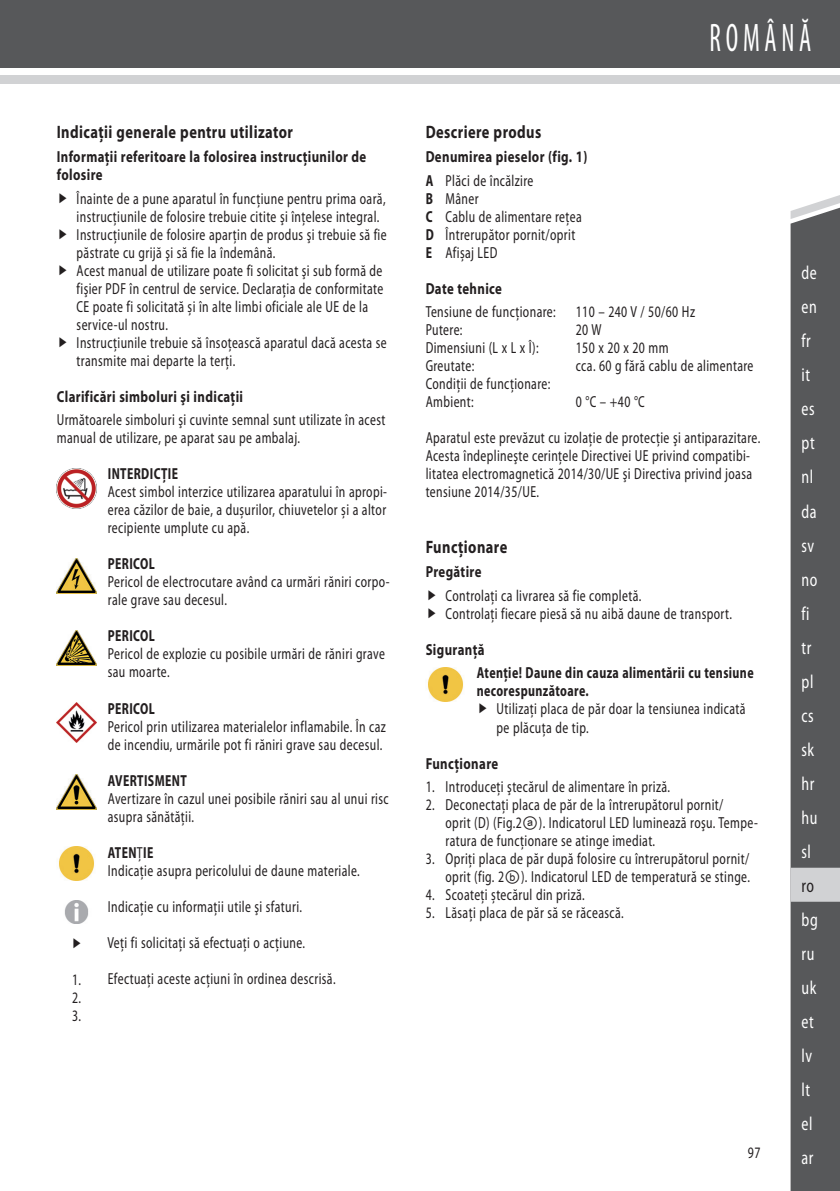
<style>
.page{position:relative;width:840px;height:1191px;background:#fff}
.page>*{position:absolute;margin:0;border:0;box-sizing:border-box;transform-origin:0 0}
.t1{font:condensed 40px "Myriad Pro";letter-spacing:.17em;color:#fff;scale:.7 1}
.t2{font:semi-condensed 19px/34px "Myriad Pro";letter-spacing:.03em;color:#fff;scale:.8 1}
.t3{font:semi-condensed 19px "Myriad Pro";color:#231f20;scale:.8 1}
.t4{font:700 18px "Myriad Pro";letter-spacing:.03em;color:#231f20;scale:.8 1}
.t5{font:semi-condensed 16px/18px "Myriad Pro";letter-spacing:.03em;color:#231f20;scale:.8 1}
.t6{font:700 16px/23.6px "Myriad Pro";letter-spacing:.03em;color:#231f20;scale:.8 1}
.t7{font:700 semi-condensed 16px/18px "Myriad Pro";letter-spacing:.03em;color:#231f20;scale:.8 1}
.s1{font-weight:700}
.s2{font-stretch:semi-condensed}
.s3{font-weight:400;font-stretch:semi-condensed}
.s4{font-family:"Arial Unicode MS";font-stretch:normal}
</style>
<div class="page">
<div style="left:0;top:0;width:839px;height:67px;background:#57585a"></div>
<div style="left:0;top:75px;width:839px;height:9px;background:#d1d2d4"></div>
<div style="left:790px;top:219px;width:49px;height:972px;background:#57585a"></div>
<svg style="left:790px;top:195px;width:49px;height:24px"></svg>
<div style="left:790px;top:867px;width:49px;height:34px;background:#d1d2d4"></div>
<img style="left:428px;top:667px;width:35px;height:34px">
<img style="left:57px;top:468px;width:40px;height:40px">
<img style="left:57px;top:558px;width:39px;height:35px">
<img style="left:57px;top:630px;width:39px;height:35px">
<img style="left:57px;top:702px;width:39px;height:40px">
<img style="left:57px;top:774px;width:39px;height:35px">
<img style="left:59px;top:846px;width:35px;height:35px">
<img style="left:64px;top:900px;width:25px;height:23px">
<p class="t4" style="left:57px;top:122px;width:297px">Indicaţii generale pentru utilizator</p>
<p class="t6" style="left:57px;top:148px;width:388px;line-height:18px">Informaţii referitoare la folosirea instrucţiunilor de folosire</p>
<p class="t5" style="left:77px;top:190px;width:389px">Înainte de a pune aparatul în funcţiune pentru prima oară, instrucţiunile de folosire trebuie citite şi înţelese integral.<br>Instrucţiunile de folosire aparţin de produs şi trebuie să fie păstrate cu grijă şi să fie la îndemână.<br>Acest manual de utilizare poate fi solicitat şi sub formă de fişier PDF în centrul de service. Declarația de conformitate CE poate fi solicitată și în alte limbi oficiale ale UE de la service-ul nostru.<br>Instrucţiunile trebuie să însoţească aparatul dacă acesta se transmite mai departe la terţi.</p>
<p class="t6" style="left:57px;top:385px;width:234px">Clarificări simboluri şi indicaţii</p>
<p class="t5" style="left:57px;top:411px;width:412px">Următoarele simboluri şi cuvinte semnal sunt utilizate în acest manual de utilizare, pe aparat sau pe ambalaj.</p>
<p class="t7" style="left:108px;top:465px;width:89px">INTERDICȚIE</p>
<p class="t5" style="left:108px;top:483px;width:350px;text-align:justify">Acest simbol interzice utilizarea aparatului în apropi&shy;erea căzilor de baie, a dușurilor, chiuvetelor și a altor recipiente umplute cu apă.</p>
<p class="t7" style="left:108px;top:555px;width:60px">PERICOL</p>
<p class="t5" style="left:108px;top:573px;width:353px">Pericol de electrocutare având ca urmări răniri corpo&shy;rale grave sau decesul.</p>
<p class="t7" style="left:108px;top:627px;width:60px">PERICOL</p>
<p class="t5" style="left:108px;top:645px;width:347px">Pericol de explozie cu posibile urmări de răniri grave sau moarte.</p>
<p class="t7" style="left:108px;top:699px;width:60px">PERICOL</p>
<p class="t5" style="left:108px;top:717px;width:349px">Pericol prin utilizarea materialelor inflamabile. În caz de incendiu, urmările pot fi răniri grave sau decesul.</p>
<p class="t7" style="left:108px;top:771px;width:100px">AVERTISMENT</p>
<p class="t5" style="left:108px;top:789px;width:352px">Avertizare în cazul unei posibile răniri sau al unui risc asupra sănătăţii.</p>
<p class="t5" style="left:108px;top:843px;width:316px"><span class="s1">ATEN</span>Ţ<span class="s1">IE<br></span>Indicaţie asupra pericolului de daune materiale.</p>
<p class="t5" style="left:108px;top:897px;width:244px">Indicaţie cu informaţii utile şi sfaturi.</p>
<p class="t5" style="left:107px;top:933px;width:249px">Veţi fi solicitaţi să efectuaţi o acţiune.</p>
<p class="t5" style="left:108px;top:969px;width:286px">Efectuaţi aceste acţiuni în ordinea descrisă.</p>
<p class="t5" style="left:72px;top:970px;width:13px;text-align:justify">1.<br>2.<br>3.</p>
<h1 class="t1" style="left:709px;top:16px;width:147px">ROMÂNĂ</h1>
<p class="t4" style="left:425px;top:122px;width:146px">Descriere produs</p>
<p class="t6" style="left:425px;top:145px;width:203px">Denumirea pieselor (fig. 1)<br><span class="s2">A</span> <span class="s3">Plăci de încălzire</span></p>
<p class="t5" style="left:425px;top:190px;width:196px"><span class="s1">B</span> Mâner<br><span class="s1">C</span> Cablu de alimentare reţea<br><span class="s1">D</span> Întrerupător pornit/oprit<br><span class="s1">E</span> Afișaj LED</p>
<p class="t6" style="left:425px;top:277px;width:97px">Date tehnice</p>
<p class="t5" style="left:425px;top:303px;width:164px">Tensiune de funcţionare:</p>
<p class="t5" style="left:575px;top:303px;width:150px">110 – 240 V / 50/60 Hz</p>
<p class="t5" style="left:425px;top:321px;width:48px">Putere:</p>
<p class="t5" style="left:575px;top:321px;width:34px">20 W</p>
<p class="t5" style="left:425px;top:339px;width:143px">Dimensiuni (L x L x Î):</p>
<p class="t5" style="left:575px;top:339px;width:117px">150 x 20 x 20 mm</p>
<p class="t5" style="left:425px;top:357px;width:62px">Greutate:</p>
<p class="t5" style="left:575px;top:357px;width:223px">cca. 60 g fără cablu de alimentare</p>
<p class="t5" style="left:425px;top:375px;width:157px">Condiţii de funcţionare:<br>Ambient:</p>
<p class="t5" style="left:575px;top:393px;width:88px">0 °C – +40 °C</p>
<p class="t5" style="left:425px;top:429px;width:419px">Aparatul este prevăzut cu izolaţie de protecţie şi antiparazitare.<br>Acesta îndeplineşte cerinţele Directivei UE privind compatibi&shy;litatea electromagnetică 2014/30/UE şi Directiva privind joasa tensiune 2014/35/UE.</p>
<p class="t4" style="left:425px;top:537px;width:104px">Funcţionare</p>
<p class="t6" style="left:425px;top:560px;width:71px">Pregătire</p>
<p class="t5" style="left:445px;top:587px;width:359px">Controlaţi ca livrarea să fie completă.<br>Controlaţi fiecare piesă să nu aibă daune de transport.</p>
<p class="t6" style="left:425px;top:638px;width:75px">Siguranţă</p>
<p class="t7" style="left:476px;top:664px;width:347px">Atenție! Daune din cauza alimentării cu tensiune necorespunzătoare.</p>
<p class="t5" style="left:496px;top:700px;width:312px">Utilizați placa de păr doar la tensiunea indicată pe plăcuța de tip.</p>
<p class="t6" style="left:425px;top:751px;width:92px">Funcţionare</p>
<p class="t5" style="left:425px;top:778px;width:307px">1. Introduceți ştecărul de alimentare în priză.</p>
<p class="t5" style="left:445px;top:796px;width:391px;text-indent:-20px">2. Deconectaţi placa de păr de la întrerupătorul pornit/<br>oprit (D) (Fig.2<span class="s4">ⓐ</span>). Indicatorul LED luminează roşu. Tempe&shy;ratura de funcționare se atinge imediat.</p>
<p class="t5" style="left:425px;top:850px;width:406px;text-align:right">3. Opriți placa de păr după folosire cu întrerupătorul pornit/ oprit (fig. 2<span class="s4">ⓑ</span>). Indicatorul LED de temperatură se stinge.</p>
<p class="t5" style="left:425px;top:886px;width:200px">4. Scoateți ștecărul din priză.</p>
<p class="t5" style="left:425px;top:904px;width:249px">5. Lăsați placa de păr să se răcească.</p>
<p class="t5" style="left:747px;top:1143px;width:17px">97</p>
<p class="t2" style="left:801px;top:256px;width:21px">de en fr it es pt nl da sv no fi tr pl cs sk hr hu sl</p>
<p class="t3" style="left:801px;top:875px;width:17px">ro</p>
<p class="t2" style="left:801px;top:902px;width:22px">bg ru uk et lv lt el ar</p>
</div>
